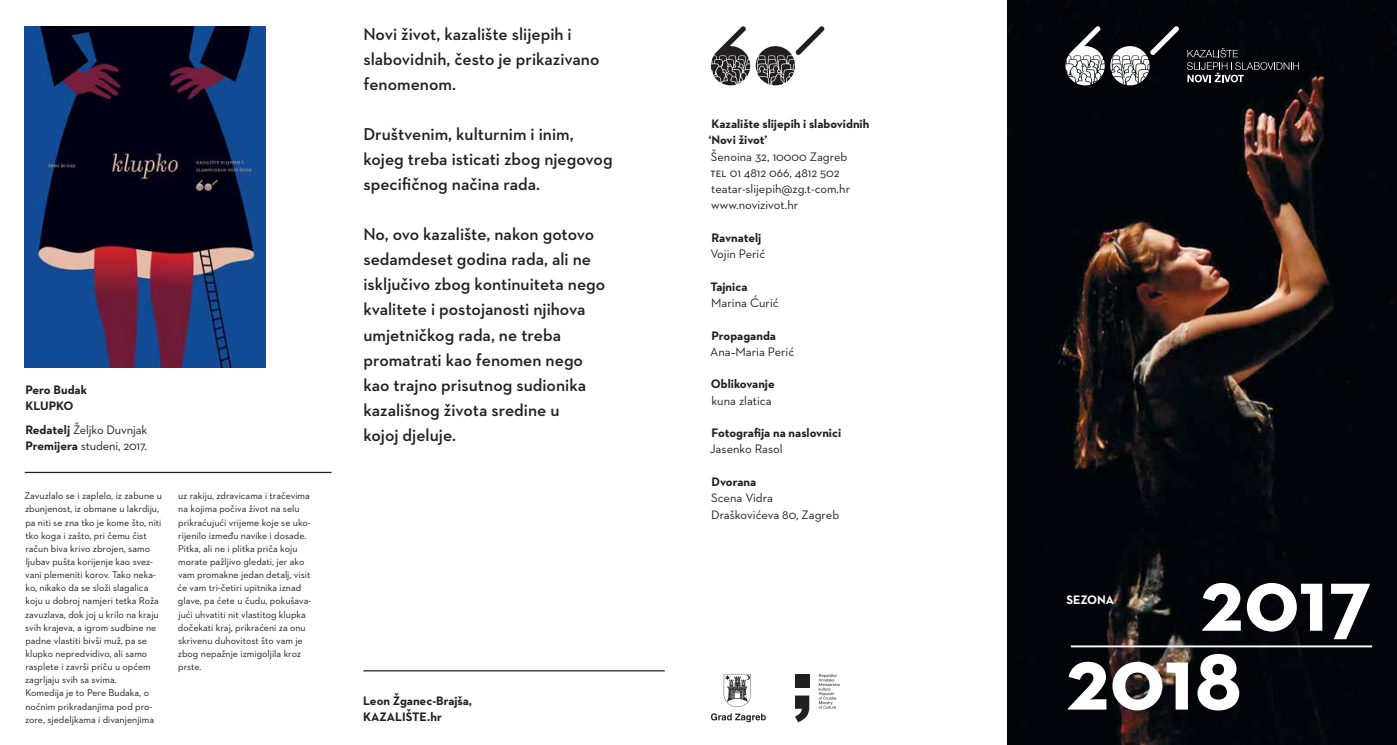
<style>
.page{position:relative;width:1397px;height:745px;background:#fff}
.page>*{position:absolute;margin:0;border:0;box-sizing:border-box;transform-origin:0 0}
.t1{font:700 90px/78.8px "Neutraface 2 Text";letter-spacing:-.005em;color:#fff}
.t2{font:600 17.5px/25px "Neutraface 2 Text";color:#231f20}
.t3{font:12.5px/16.2px "Neutraface 2 Text";color:#231f20}
.t4{font:700 12.5px/16.2px "Neutraface 2 Text";color:#231f20}
.t5{font:700 12.5px "Neutraface 2 Text";color:#fff}
.t6{font:10px/13.1px "Neutraface 2 Text";color:#231f20}
.s1{font-weight:700}
</style>
<div class="page">
<img style="left:1007px;top:0;width:389px;height:744px">
<hr style="left:1070px;top:645px;width:301px;height:2px;background:#fff">
<svg style="left:818px;top:674px;width:21px;height:34px"></svg>
<svg style="left:795px;top:695px;width:14px;height:26px"></svg>
<div style="left:794px;top:673px;width:15px;height:13px;background:#231f20"></div>
<svg style="left:710px;top:713px;width:55px;height:8px"></svg>
<svg style="left:723px;top:673px;width:27px;height:33px"></svg>
<svg style="left:1186px;top:48px;width:112px;height:34px;background:#23262a"></svg>
<svg style="left:1065px;top:26px;width:114px;height:59px"></svg>
<svg style="left:710px;top:26px;width:115px;height:59px"></svg>
<img style="left:25px;top:26px;width:241px;height:342px">
<hr style="left:25px;top:471px;width:306px;height:2px;background:#231f20">
<hr style="left:363px;top:669px;width:301px;height:2px;background:#231f20">
<p class="t4" style="left:25px;top:381px;width:63px">Pero Budak<br>KLUPKO</p>
<p class="t3" style="left:25px;top:421px;width:123px"><span class="s1">Redatelj</span> Željko Duvnjak<br><span class="s1">Premijera</span> studeni, 2017.</p>
<p class="t6" style="left:24px;top:489px;width:139px">Zavuzlalo se i zaplelo, iz zabune u zbunjenost, iz obmane u lakrdiju, pa niti se zna tko je kome što, niti tko koga i zašto, pri čemu čist račun biva krivo zbrojen, samo ljubav pušta korijenje kao svez&shy;vani plemeniti korov. Tako neka&shy;ko, nikako da se složi slagalica koju u dobroj namjeri tetka Roža zavuzlava, dok joj u krilo na kraju svih krajeva, a igrom sudbine ne padne vlastiti bivši muž, pa se klupko nepredvidivo, ali samo rasplete i završi priču u općem zagrljaju svih sa svima.<br>Komedija je to Pere Budaka, o noćnim prikradanjima pod pro&shy;zore, sjedeljkama i divanjenjima</p>
<p class="t6" style="left:177px;top:489px;width:135px">uz rakiju, zdravicama i tračevima na kojima počiva život na selu prikraćujući vrijeme koje se uko&shy;rijenilo između navike i dosade.<br>Pitka, ali ne i plitka priča koju morate pažljivo gledati, jer ako vam promakne jedan detalj, visit će vam tri-četiri upitnika iznad glave, pa ćete u čudu, pokušava&shy;jući uhvatiti nit vlastitog klupka dočekati kraj, prikraćeni za onu skrivenu duhovitost što vam je zbog nepažnje izmigoljila kroz prste.</p>
<h2 class="t2" style="left:363px;top:21px;width:237px">Novi život, kazalište slijepih i slabovidnih, često je prikazivano fenomenom.</h2>
<h2 class="t2" style="left:363px;top:121px;width:251px">Društvenim, kulturnim i inim, kojeg treba isticati zbog njegovog specifičnog načina rada.</h2>
<p class="t2" style="left:363px;top:221px;width:243px">No, ovo kazalište, nakon gotovo sedamdeset godina rada, ali ne isključivo zbog kontinuiteta nego kvalitete i postojanosti njihova umjetničkog rada, ne treba promatrati kao fenomen nego kao trajno prisutnog sudionika kazališnog života sredine u<br>kojoj djeluje.</p>
<p class="t4" style="left:363px;top:692px;width:110px">Leon Žganec-Brajša,<br>KAZALIŠTE.hr</p>
<p class="t4" style="left:708px;top:115px;width:162px">Kazalište slijepih i slabovidnih ‘Novi život’</p>
<p class="t3" style="left:710px;top:148px;width:141px">Šenoina 32, 10000 Zagreb<br>Tel 01 4812 066, 4812 502 teatar-slijepih@zg.t-com.hr www.novizivot.hr</p>
<p class="t4" style="left:711px;top:229px;width:52px">Ravnatelj</p>
<p class="t3" style="left:710px;top:245px;width:56px">Vojin Perić</p>
<p class="t4" style="left:710px;top:278px;width:38px">Tajnica</p>
<p class="t3" style="left:711px;top:294px;width:69px">Marina Ćurić</p>
<p class="t4" style="left:711px;top:327px;width:66px">Propaganda</p>
<p class="t3" style="left:710px;top:343px;width:86px">Ana–Maria Perić</p>
<p class="t4" style="left:710px;top:375px;width:65px">Oblikovanje</p>
<p class="t3" style="left:711px;top:392px;width:62px">kuna zlatica</p>
<p class="t4" style="left:711px;top:424px;width:131px">Fotografija na naslovnici</p>
<p class="t3" style="left:709px;top:440px;width:74px">Jasenko Rasol</p>
<p class="t4" style="left:711px;top:473px;width:46px">Dvorana</p>
<p class="t3" style="left:711px;top:489px;width:130px">Scena Vidra<br>Draškovićeva 80, Zagreb</p>
<h1 class="t1" style="left:1065px;top:559px;width:307px;text-indent:134px">2017<br>2018</h1>
<p class="t5" style="left:1066px;top:591px;width:49px">SEZONA</p>
</div>
